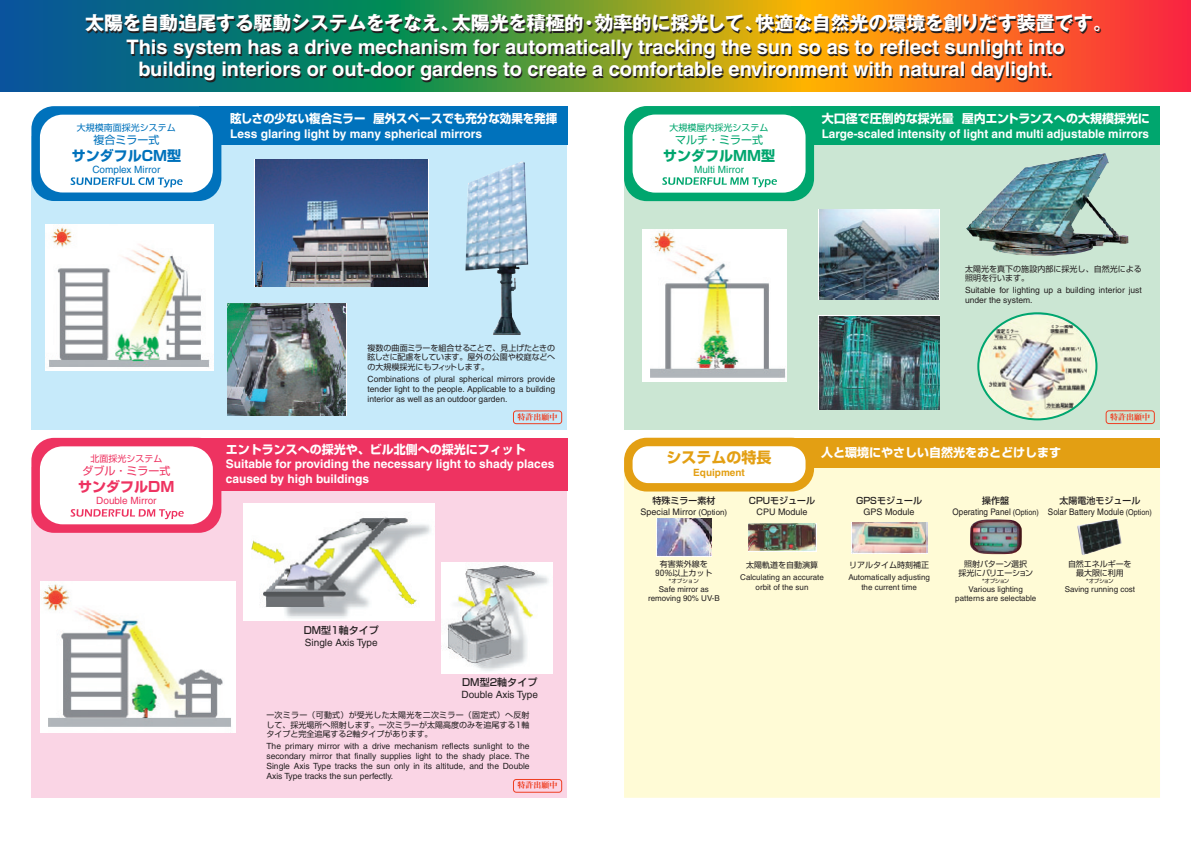
<style>
.page{position:relative;width:1191px;height:842px;background:#fff}
.page>*{position:absolute;margin:0;border:0;box-sizing:border-box;transform-origin:0 0}
.t1{font:700 20px/22px "Helvetica";color:#fff;text-align:center}
.t2{font:700 19px "Gothic MB101";letter-spacing:-.005em;color:#fff}
.t3{font:700 15px "Shin Go";color:#e39f13}
.t4{font:700 14px "Shin Go";color:#0072bc}
.t5{font:700 14px "Shin Go";color:#00a66e}
.t6{font:700 14px "Shin Go";color:#ee3361}
.t7{font:700 12px/14.5px "Helvetica";color:#fff}
.t8{font:700 12px "Shin Go";color:#fff}
.t9{font:700 12px "Shin Go";color:#fff;scale:.96 1}
.t10{font:11px "Shin Go";color:#ee3361}
.t11{font:11px "Shin Go";color:#00a66e}
.t12{font:11px "Shin Go";color:#0072bc}
.t13{font:10px "Helvetica";color:#231f20}
.t14{font:500 10px "Shin Go";color:#231f20}
.t15{font:10px "Helvetica";color:#0072bc}
.t16{font:10px "Helvetica";color:#ee3361}
.t17{font:10px "Helvetica";color:#00a66e}
.t18{font:700 10px "Helvetica";color:#e39f13}
.t19{font:9px "Helvetica";color:#231f20;scale:.9 1}
.t20{font:9px "Helvetica";color:#231f20}
.t21{font:500 9px "Shin Go";color:#231f20}
.t22{font:9px "Shin Go";color:#0072bc}
.t23{font:9px "Shin Go";color:#00a66e}
.t24{font:9px "Shin Go";color:#ee3361}
.t25{font:8.5px/10px "Helvetica";color:#231f20;text-align:justify}
.t26{font:8px/9.5px "Shin Go";color:#231f20;text-align:justify}
.t27{font:8px/9.5px "Helvetica";color:#231f20;text-align:center}
.t28{font:8px/9.5px "Shin Go";letter-spacing:-.03em;color:#231f20;text-align:center}
.t29{font:8px "Midashi Min MA31";color:#ef3e22}
.t30{font:5.5px "Shin Go";letter-spacing:-.065em;color:#231f20}
.s1{font-size:8px}
</style>
<div class="page">
<div style="left:31px;top:136px;width:536px;height:293px;background:#c6eafa"></div>
<div style="left:624px;top:136px;width:536px;height:293px;background:#cbe6d3"></div>
<div style="left:624px;top:467px;width:536px;height:331px;background:#fffbd6"></div>
<div style="left:31px;top:468px;width:536px;height:330px;background:#fad5e5"></div>
<div style="left:199px;top:106px;width:368px;height:38px;background:#0072bc"></div>
<div style="left:199px;top:438px;width:368px;height:52px;background:#ee3361"></div>
<div style="left:791px;top:106px;width:369px;height:38px;background:#00a66e"></div>
<div style="left:31px;top:106px;width:190px;height:95px;background:#0072bc;border-radius:23px"></div>
<div style="left:40px;top:115px;width:173px;height:77px;background:#fff;border-radius:23px"></div>
<div style="left:624px;top:106px;width:190px;height:95px;background:#00a66e;border-radius:23px"></div>
<div style="left:632px;top:115px;width:173px;height:78px;background:#fff;border-radius:23px"></div>
<div style="left:31px;top:438px;width:190px;height:95px;background:#ee3361;border-radius:23px"></div>
<div style="left:40px;top:446px;width:173px;height:78px;background:#fff;border-radius:23px"></div>
<div style="left:791px;top:438px;width:369px;height:29px;background:#e39f13"></div>
<div style="left:624px;top:438px;width:190px;height:53px;background:#e39f13;border-radius:23px"></div>
<div style="left:632px;top:446px;width:173px;height:37px;background:#fff;border-radius:16px"></div>
<svg style="left:71px;top:177px;width:112px;height:10px"></svg>
<svg style="left:71px;top:509px;width:113px;height:10px"></svg>
<svg style="left:662px;top:177px;width:115px;height:10px"></svg>
<svg style="left:0;top:0;width:1191px;height:92px;background:#7e7e41"></svg>
<img style="left:818px;top:209px;width:121px;height:90px">
<img style="left:818px;top:315px;width:121px;height:94px">
<img style="left:642px;top:229px;width:144px;height:152px">
<img style="left:966px;top:153px;width:162px;height:103px">
<img style="left:45px;top:224px;width:168px;height:146px">
<img style="left:40px;top:581px;width:195px;height:151px">
<img style="left:441px;top:562px;width:111px;height:111px">
<img style="left:243px;top:503px;width:191px;height:117px">
<img style="left:1077px;top:518px;width:44px;height:37px">
<img style="left:970px;top:519px;width:51px;height:35px">
<img style="left:979px;top:314px;width:116px;height:105px;border-radius:50%">
<div style="left:977px;top:312px;width:120px;height:108px;border:2px solid #00a66e;border-radius:50%"></div>
<img style="left:851px;top:522px;width:76px;height:31px">
<img style="left:748px;top:523px;width:68px;height:28px">
<img style="left:656px;top:518px;width:55px;height:38px">
<img style="left:227px;top:303px;width:119px;height:112px">
<img style="left:254px;top:159px;width:174px;height:127px">
<img style="left:465px;top:161px;width:63px;height:174px">
<div style="left:513px;top:410px;width:49px;height:14px;border:1px solid #ef3e22;border-radius:3px"></div>
<div style="left:513px;top:779px;width:49px;height:14px;border:1px solid #ef3e22;border-radius:3px"></div>
<div style="left:1105px;top:410px;width:49px;height:14px;border:1px solid #ef3e22;border-radius:3px"></div>
<h2 class="t2" style="left:85px;top:10px;width:1028px">太陽を自動追尾する駆動システムをそなえ、太陽光を積極的・効率的に採光して、快適な自然光の環境を創りだす装置です。</h2>
<h1 class="t1" style="left:126px;top:36px;width:939px">This system has a drive mechanism for automatically tracking the sun so as to reflect sunlight into building interiors or out-door gardens to create a comfortable environment with natural daylight.</h1>
<p class="t22" style="left:77px;top:121px;width:100px">大規模南面採光システム</p>
<p class="t12" style="left:93px;top:132px;width:67px">複合ミラー式</p>
<h3 class="t4" style="left:72px;top:146px;width:111px">サンダフルCM型</h3>
<p class="t15" style="left:92px;top:165px;width:70px">Complex Mirror</p>
<h3 class="t9" style="left:230px;top:111px;width:342px">眩しさの少ない複合ミラー 屋外スペースでも充分な効果を発揮</h3>
<h3 class="t7" style="left:230px;top:126px;width:253px">Less glaring light by many spherical mirrors</h3>
<p class="t24" style="left:90px;top:453px;width:73px">北面採光システム</p>
<p class="t10" style="left:82px;top:464px;width:90px">ダブル・ミラー式</p>
<h3 class="t6" style="left:78px;top:478px;width:98px">サンダフルDM</h3>
<p class="t16" style="left:96px;top:497px;width:62px">Double Mirror</p>
<p class="t26" style="left:367px;top:343px;width:189px">複数の曲面ミラーを組合せることで、見上げたときの眩しさに配慮をしています。屋外の公園や校庭などへの大規模採光にもフィットします。</p>
<p class="t25" style="left:367px;top:375px;width:189px">Combinations of plural spherical mirrors provide tender light to the people. Applicable to a building interior as well as an outdoor garden.</p>
<p class="t29" style="left:517px;top:412px;width:41px">特許出願中</p>
<h3 class="t8" style="left:226px;top:441px;width:301px">エントランスへの採光や、ビル北側への採光にフィット</h3>
<h3 class="t7" style="left:226px;top:457px;width:330px">Suitable for providing the necessary light to shady places caused by high buildings</h3>
<p class="t14" style="left:304px;top:623px;width:77px">DM型1軸タイプ</p>
<p class="t13" style="left:305px;top:638px;width:74px">Single Axis Type</p>
<p class="t14" style="left:462px;top:676px;width:77px">DM型2軸タイプ</p>
<p class="t13" style="left:461px;top:691px;width:78px">Double Axis Type</p>
<p class="t26" style="left:266px;top:710px;width:265px">一次ミラー（可動式）が受光した太陽光を二次ミラー（固定式）へ反射して、採光場所へ照射します。一次ミラーが太陽高度のみを追尾する1軸タイプと完全追尾する2軸タイプがあります。</p>
<p class="t25" style="left:266px;top:742px;width:265px">The primary mirror with a drive mechanism reflects sunlight to the secondary mirror that finally supplies light to the shady place. The Single Axis Type tracks the sun only in its altitude, and the Double Axis Type tracks the sun perfectly.</p>
<p class="t29" style="left:517px;top:781px;width:41px">特許出願中</p>
<p class="t23" style="left:669px;top:121px;width:100px">大規模屋内採光システム</p>
<p class="t11" style="left:675px;top:132px;width:89px">マルチ・ミラー式</p>
<h3 class="t5" style="left:663px;top:146px;width:113px">サンダフルMM型</h3>
<p class="t17" style="left:694px;top:165px;width:51px">Multi Mirror</p>
<h3 class="t8" style="left:821px;top:111px;width:330px">大口径で圧倒的な採光量 屋内エントランスへの大規模採光に</h3>
<h3 class="t7" style="left:821px;top:126px;width:329px">Large-scaled intensity of light and multi adjustable mirrors</h3>
<p class="t26" style="left:965px;top:263px;width:178px">太陽光を真下の施設内部に採光し、自然光による照明を行います。</p>
<p class="t25" style="left:965px;top:286px;width:178px">Suitable for lighting up a building interior just under the system.</p>
<p class="t29" style="left:1110px;top:412px;width:41px">特許出願中</p>
<h3 class="t3" style="left:666px;top:448px;width:106px">システムの特長</h3>
<h3 class="t8" style="left:821px;top:444px;width:241px">人と環境にやさしい自然光をおとどけします</h3>
<p class="t18" style="left:693px;top:467px;width:53px">Equipment</p>
<p class="t21" style="left:652px;top:495px;width:64px">特殊ミラー素材</p>
<p class="t20" style="left:640px;top:509px;width:88px">Special Mirror <span class="s1">(Option)</span></p>
<p class="t21" style="left:749px;top:495px;width:68px">CPUモジュール</p>
<p class="t20" style="left:756px;top:509px;width:53px">CPU Module</p>
<p class="t26" style="left:653px;top:558px;width:60px;text-align:center">有害紫外線を<br>９０％以上カット</p>
<p class="t30" style="left:669px;top:577px;width:31px">*オプション</p>
<p class="t27" style="left:648px;top:585px;width:73px">Safe mirror as removing 90% UV-B</p>
<p class="t26" style="left:746px;top:560px;width:74px">太陽軌道を自動演算</p>
<p class="t27" style="left:740px;top:574px;width:85px">Calculating an accurate orbit of the sun</p>
<p class="t21" style="left:856px;top:495px;width:67px">GPSモジュール</p>
<p class="t20" style="left:863px;top:509px;width:53px">GPS Module</p>
<p class="t26" style="left:849px;top:560px;width:81px">リアルタイム時刻補正</p>
<p class="t27" style="left:848px;top:574px;width:83px">Automatically adjusting the current time</p>
<p class="t21" style="left:982px;top:495px;width:28px">操作盤</p>
<p class="t19" style="left:952px;top:509px;width:97px">Operating Panel <span class="s1">(Option)</span></p>
<p class="t21" style="left:1059px;top:495px;width:82px">太陽電池モジュール</p>
<p class="t19" style="left:1048px;top:509px;width:117px">Solar Battery Module <span class="s1">(Option)</span></p>
<p class="t28" style="left:958px;top:558px;width:76px">照射パターン選択<br>採光にバリエーション</p>
<p class="t30" style="left:982px;top:577px;width:29px">*オプション</p>
<p class="t27" style="left:955px;top:585px;width:82px">Various lighting patterns are selectable</p>
<p class="t26" style="left:1068px;top:558px;width:65px;text-align:center">自然エネルギーを最大限に利用</p>
<p class="t30" style="left:1086px;top:577px;width:29px">*オプション</p>
<p class="t27" style="left:1064px;top:585px;width:72px">Saving running cost</p>
</div>
